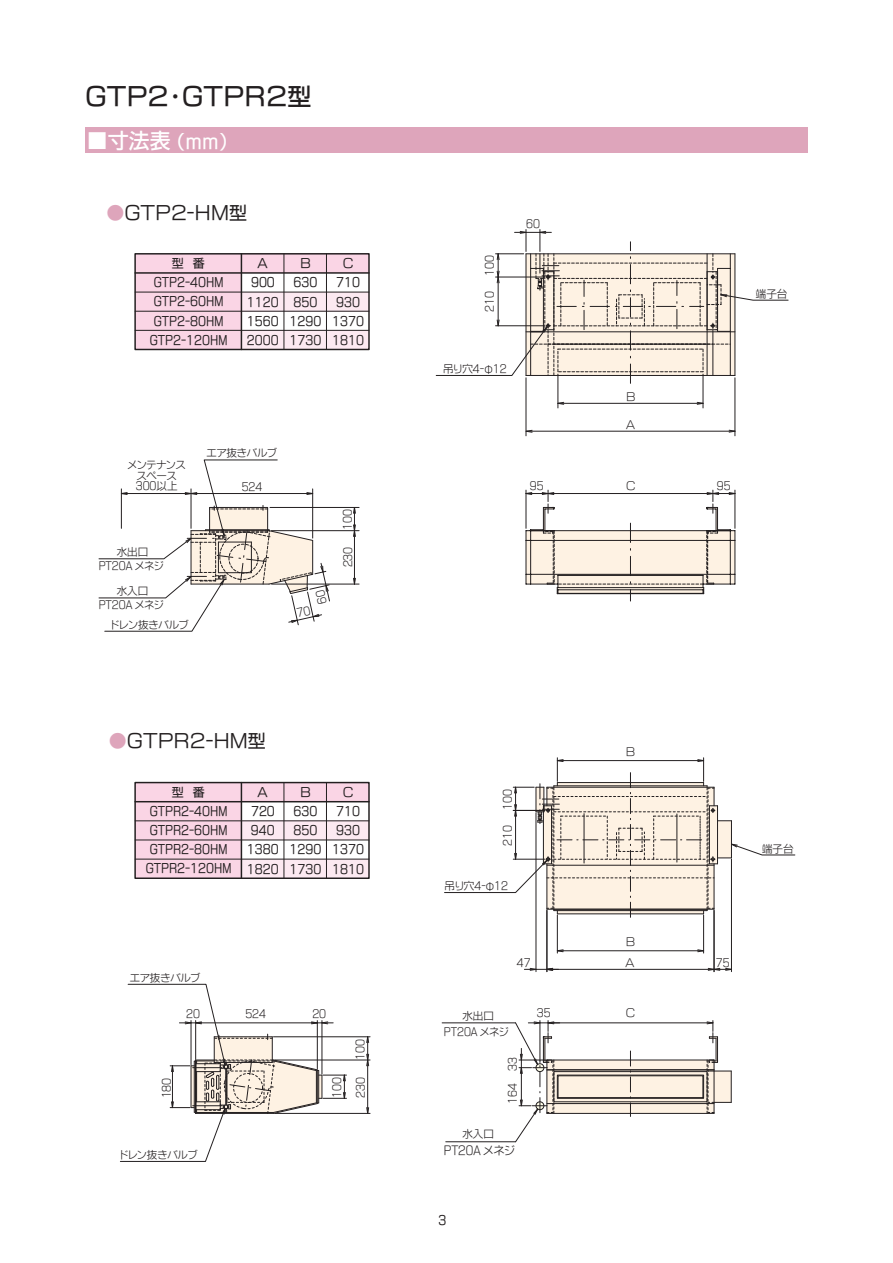
<style>
.page{position:relative;width:893px;height:1263px;background:#fff}
.page>*{position:absolute;margin:0;border:0;box-sizing:border-box;transform-origin:0 0}
.t1{font:24px "FGP Kaku Gothic Ca B";color:#231f20}
.t2{font:21px "FGP Kaku Gothic Ca B";color:#fff}
.t3{font:18px "FGP Kaku Gothic Ca M";color:#231f20}
.t4{font:12px/19.2px "FGP Kaku Gothic Ca M";color:#231f20;text-align:center}
.t5{font:11.4px "FGP Kaku Gothic Ca L";color:#231f20}
.t6{font:10.5px/10.5px "FGP Kaku Gothic Ca L";color:#231f20;text-align:center}
.s1{font-size:18px}
.s2{color:#dea5bb}
</style>
<div class="page">
<div style="left:241px;top:292px;width:128px;height:19px;background:#fce9f1"></div>
<div style="left:241px;top:330px;width:128px;height:19px;background:#fce9f1"></div>
<div style="left:135px;top:254px;width:106px;height:95px;background:#fad5e5"></div>
<hr style="left:135px;top:292px;width:234px;height:1px;background:#231f20">
<hr style="left:135px;top:311px;width:234px;height:1px;background:#231f20">
<hr style="left:135px;top:330px;width:234px;height:1px;background:#231f20">
<div style="left:241px;top:254px;width:128px;height:19px;background:#fad5e5"></div>
<hr style="left:135px;top:272px;width:234px;height:2px;background:#231f20">
<div style="left:134px;top:253px;width:236px;height:97px;border:1px solid #231f20"></div>
<hr style="left:241px;top:254px;width:1px;height:95px;background:#231f20">
<hr style="left:284px;top:254px;width:1px;height:95px;background:#231f20">
<hr style="left:326px;top:254px;width:1px;height:95px;background:#231f20">
<div style="left:85px;top:128px;width:723px;height:25px;background:#dea5bb"></div>
<div style="left:241px;top:821px;width:128px;height:19px;background:#fce9f1"></div>
<div style="left:241px;top:859px;width:128px;height:19px;background:#fce9f1"></div>
<div style="left:135px;top:782px;width:106px;height:96px;background:#fad5e5"></div>
<hr style="left:135px;top:820px;width:234px;height:1px;background:#231f20">
<hr style="left:135px;top:840px;width:234px;height:1px;background:#231f20">
<hr style="left:135px;top:859px;width:234px;height:1px;background:#231f20">
<div style="left:241px;top:782px;width:128px;height:20px;background:#fad5e5"></div>
<hr style="left:135px;top:801px;width:234px;height:1px;background:#231f20">
<div style="left:134px;top:782px;width:236px;height:97px;border:1px solid #231f20"></div>
<hr style="left:241px;top:782px;width:1px;height:96px;background:#231f20">
<hr style="left:284px;top:782px;width:1px;height:96px;background:#231f20">
<hr style="left:326px;top:782px;width:1px;height:96px;background:#231f20">
<hr style="left:731px;top:1071px;width:1px;height:31px;background:#231f20">
<hr style="left:557px;top:915px;width:1px;height:38px;background:#231f20">
<hr style="left:703px;top:915px;width:1px;height:38px;background:#231f20">
<hr style="left:563px;top:950px;width:135px;height:1px;background:#231f20">
<svg style="left:557px;top:949px;width:7px;height:3px"></svg>
<svg style="left:697px;top:949px;width:7px;height:3px"></svg>
<hr style="left:553px;top:969px;width:155px;height:1px;background:#231f20">
<hr style="left:442px;top:1022px;width:74px;height:1px;background:#231f20">
<hr style="left:273px;top:1036px;width:97px;height:1px;background:#231f20">
<hr style="left:275px;top:1113px;width:95px;height:1px;background:#231f20">
<hr style="left:367px;top:1066px;width:1px;height:41px;background:#231f20">
<svg style="left:366px;top:1036px;width:3px;height:30px"></svg>
<svg style="left:366px;top:1107px;width:3px;height:7px"></svg>
<hr style="left:446px;top:1141px;width:70px;height:1px;background:#231f20">
<hr style="left:444px;top:892px;width:72px;height:1px;background:#231f20">
<hr style="left:536px;top:813px;width:1px;height:159px;background:#231f20">
<hr style="left:547px;top:910px;width:1px;height:62px;background:#231f20">
<svg style="left:524px;top:968px;width:34px;height:3px"></svg>
<hr style="left:714px;top:910px;width:1px;height:62px;background:#231f20">
<hr style="left:731px;top:859px;width:1px;height:113px;background:#231f20">
<svg style="left:708px;top:968px;width:23px;height:3px"></svg>
<svg style="left:120px;top:984px;width:226px;height:178px"></svg>
<svg style="left:515px;top:1020px;width:216px;height:122px"></svg>
<svg style="left:513px;top:758px;width:282px;height:159px"></svg>
<hr style="left:271px;top:530px;width:88px;height:1px;background:#231f20">
<hr style="left:270px;top:507px;width:89px;height:1px;background:#231f20">
<hr style="left:354px;top:531px;width:1px;height:53px;background:#231f20">
<hr style="left:272px;top:584px;width:87px;height:1px;background:#231f20">
<hr style="left:526px;top:431px;width:209px;height:1px;background:#231f20">
<hr style="left:735px;top:378px;width:1px;height:58px;background:#231f20">
<hr style="left:526px;top:378px;width:1px;height:58px;background:#231f20">
<hr style="left:558px;top:403px;width:145px;height:1px;background:#231f20">
<hr style="left:703px;top:374px;width:1px;height:34px;background:#231f20">
<hr style="left:558px;top:374px;width:1px;height:34px;background:#231f20">
<svg style="left:557px;top:402px;width:7px;height:3px"></svg>
<svg style="left:697px;top:402px;width:7px;height:3px"></svg>
<svg style="left:526px;top:430px;width:7px;height:3px"></svg>
<svg style="left:728px;top:430px;width:8px;height:3px"></svg>
<svg style="left:525px;top:490px;width:211px;height:111px"></svg>
<svg style="left:353px;top:508px;width:3px;height:29px"></svg>
<svg style="left:353px;top:578px;width:3px;height:7px"></svg>
<svg style="left:436px;top:229px;width:353px;height:154px"></svg>
<hr style="left:275px;top:1060px;width:95px;height:1px;background:#231f20">
<svg style="left:98px;top:459px;width:232px;height:173px"></svg>
<h1 class="t1" style="left:85px;top:85px;width:228px">ＧＴＰ２・ＧＴＰＲ２型</h1>
<h2 class="t2" style="left:87px;top:130px;width:143px">■寸法表 <span class="s1">（ｍｍ）</span></h2>
<h3 class="t3" style="left:106px;top:204px;width:142px"><span class="s2">●</span>ＧＴＰ２‐ＨＭ型</h3>
<p class="t4" style="left:172px;top:254px;width:34px">型　番</p>
<p class="t4" style="left:150px;top:292px;width:79px">GTP2‐60HM<br>GTP2‐80HM<br>GTP2‐120HM</p>
<p class="t4" style="left:258px;top:254px;width:12px">Ａ</p>
<p class="t4" style="left:154px;top:273px;width:71px">GTP2‐40HM</p>
<p class="t4" style="left:251px;top:273px;width:25px">900</p>
<p class="t4" style="left:247px;top:292px;width:33px;text-align:justify">1120<br>1560<br>2000</p>
<p class="t4" style="left:300px;top:254px;width:12px">Ｂ</p>
<p class="t4" style="left:343px;top:254px;width:12px">Ｃ</p>
<p class="t4" style="left:294px;top:273px;width:25px">630</p>
<p class="t4" style="left:336px;top:273px;width:25px">710</p>
<p class="t4" style="left:290px;top:292px;width:33px">850<br>1290<br>1730</p>
<p class="t4" style="left:332px;top:292px;width:33px">930<br>1370<br>1810</p>
<p class="t6" style="left:206px;top:447px;width:72px">エア抜きバルブ</p>
<p class="t6" style="left:484px;top:276px;width:22px;rotate:-90deg">100</p>
<p class="t6" style="left:484px;top:311px;width:22px;rotate:-90deg">210</p>
<p class="t6" style="left:526px;top:219px;width:15px">60</p>
<p class="t6" style="left:443px;top:364px;width:65px">吊り穴4‐φ12</p>
<p class="t6" style="left:626px;top:391px;width:11px">Ｂ</p>
<p class="t6" style="left:626px;top:419px;width:10px">Ａ</p>
<p class="t6" style="left:128px;top:460px;width:59px">メンテナンススペース<br>300以上</p>
<p class="t6" style="left:99px;top:545px;width:66px;line-height:13.4px">水出口<br>PT20A メネジ</p>
<p class="t6" style="left:99px;top:584px;width:66px;line-height:13.6px">水入口<br>PT20A メネジ</p>
<p class="t6" style="left:111px;top:619px;width:79px">ドレン抜きバルブ</p>
<p class="t6" style="left:242px;top:481px;width:22px">524</p>
<p class="t6" style="left:530px;top:480px;width:15px">95</p>
<p class="t6" style="left:626px;top:480px;width:11px">Ｃ</p>
<p class="t6" style="left:717px;top:480px;width:15px">95</p>
<p class="t6" style="left:343px;top:530px;width:22px;rotate:-90deg">100</p>
<p class="t6" style="left:343px;top:567px;width:22px;rotate:-90deg">230</p>
<p class="t6" style="left:756px;top:289px;width:33px">端子台</p>
<h3 class="t3" style="left:109px;top:732px;width:159px"><span class="s2">●</span>ＧＴＰＲ２‐ＨＭ型</h3>
<p class="t4" style="left:172px;top:782px;width:34px">型　番</p>
<p class="t4" style="left:146px;top:821px;width:87px">GTPR2‐60HM<br>GTPR2‐80HM<br>GTPR2‐120HM</p>
<p class="t4" style="left:258px;top:783px;width:12px">Ａ</p>
<p class="t4" style="left:150px;top:802px;width:79px">GTPR2‐40HM</p>
<p class="t4" style="left:251px;top:802px;width:25px">720</p>
<p class="t4" style="left:247px;top:821px;width:33px">940<br>1380<br>1820</p>
<p class="t4" style="left:300px;top:783px;width:12px">Ｂ</p>
<p class="t4" style="left:343px;top:783px;width:12px">Ｃ</p>
<p class="t4" style="left:294px;top:802px;width:25px">630</p>
<p class="t4" style="left:336px;top:802px;width:25px">710</p>
<p class="t4" style="left:290px;top:821px;width:33px">850<br>1290<br>1730</p>
<p class="t4" style="left:332px;top:821px;width:33px">930<br>1370<br>1810</p>
<p class="t6" style="left:130px;top:972px;width:72px">エア抜きバルブ</p>
<p class="t6" style="left:186px;top:1009px;width:15px">20</p>
<p class="t6" style="left:245px;top:1009px;width:22px">524</p>
<p class="t6" style="left:312px;top:1009px;width:15px">20</p>
<p class="t6" style="left:355px;top:1059px;width:22px;rotate:-90deg">100</p>
<p class="t6" style="left:161px;top:1098px;width:22px;rotate:-90deg">180</p>
<p class="t6" style="left:332px;top:1098px;width:22px;rotate:-90deg">100</p>
<p class="t6" style="left:355px;top:1098px;width:22px;rotate:-90deg">230</p>
<p class="t6" style="left:120px;top:1150px;width:79px">ドレン抜きバルブ</p>
<p class="t6" style="left:502px;top:810px;width:22px;rotate:-90deg">100</p>
<p class="t6" style="left:502px;top:846px;width:22px;rotate:-90deg">210</p>
<p class="t6" style="left:444px;top:880px;width:65px">吊り穴4‐φ12</p>
<p class="t6" style="left:626px;top:747px;width:11px">Ｂ</p>
<p class="t6" style="left:626px;top:937px;width:11px">Ｂ</p>
<p class="t6" style="left:517px;top:957px;width:15px">47</p>
<p class="t6" style="left:626px;top:957px;width:10px">Ａ</p>
<p class="t6" style="left:716px;top:957px;width:15px">75</p>
<p class="t6" style="left:444px;top:1008px;width:66px;line-height:15.3px">水出口<br>PT20A メネジ</p>
<p class="t6" style="left:537px;top:1008px;width:15px">35</p>
<p class="t6" style="left:626px;top:1008px;width:11px">Ｃ</p>
<p class="t6" style="left:507px;top:1071px;width:15px;rotate:-90deg">33</p>
<p class="t6" style="left:507px;top:1104px;width:22px;rotate:-90deg">164</p>
<p class="t6" style="left:462px;top:1128px;width:33px">水入口</p>
<p class="t5" style="left:444px;top:1144px;width:72px">PT20A メネジ</p>
<p class="t4" style="left:438px;top:1211px;width:9px">3</p>
<p class="t6" style="left:762px;top:843px;width:33px">端子台</p>
</div>
